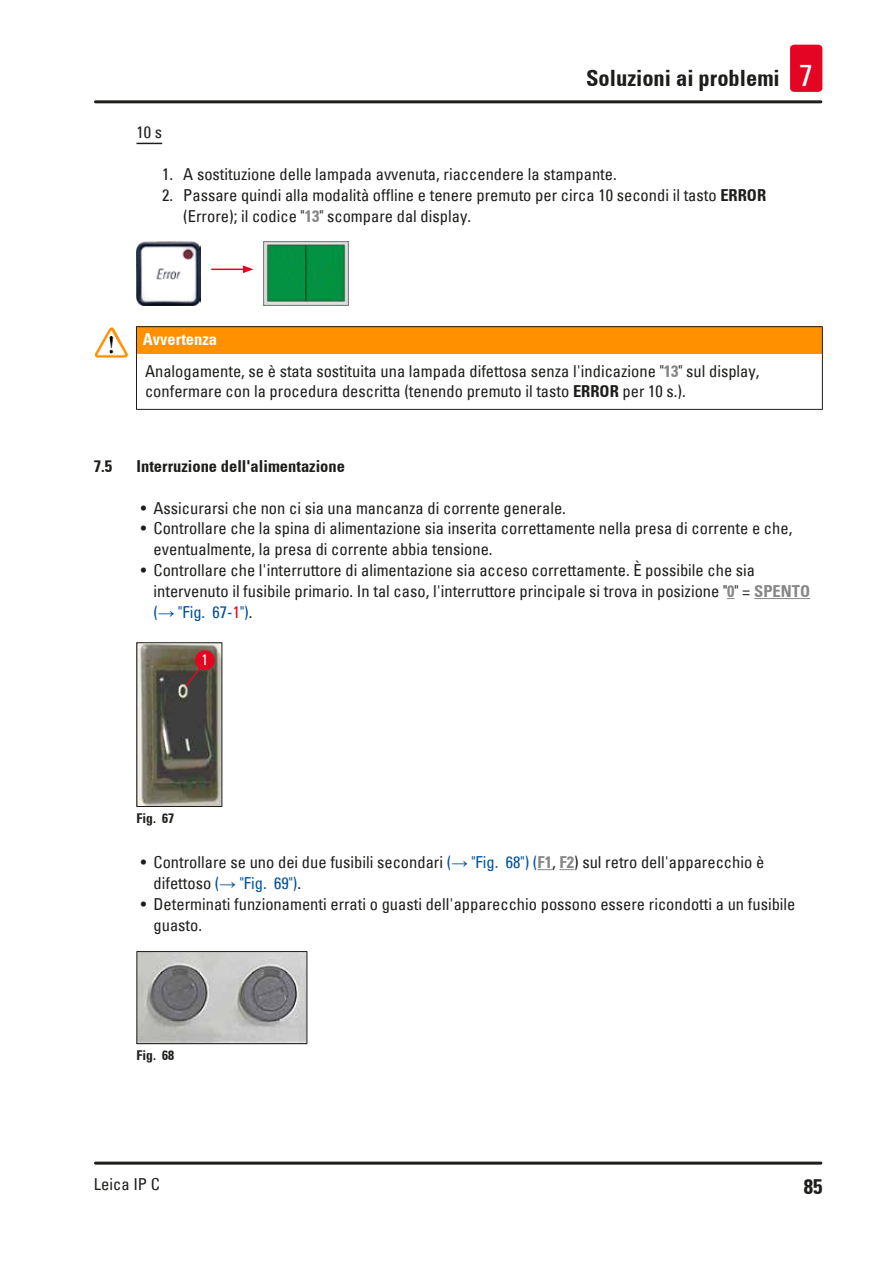
<style>
.page{position:relative;width:893px;height:1263px;background:#fff}
.page>*{position:absolute;margin:0;border:0;box-sizing:border-box;transform-origin:0 0}
.t1{font:700 condensed 22.5px "Univers";color:#1d1d1b}
.t2{font:700 condensed 21px "Univers";color:#1d1d1b}
.Source_of_danger{font:condensed 16.5px/20.9px "Univers";color:#1d1d1b}
.t3{font:700 condensed 16.5px "Univers";color:#1d1d1b}
.Signalword__no_use_a{font:700 condensed 16.5px "Univers";color:#fff}
.I_Topic{font:condensed 16.5px "Univers";color:#1d1d1b}
.t4{font:condensed 15px "Univers";color:#fff}
.t5{font:700 condensed 13.5px "Univers";color:#1d1d1b}
.s1{font-weight:400;font-size:30px;color:#fff}
.s2{font-weight:700}
.s3{font-weight:700;color:#878787}
.s4{color:#005099}
.s5{font-family:"Arial";font-stretch:normal;color:#005099}
.s6{color:#e40522}
</style>
<div class="page">
<hr style="left:95px;top:100px;width:726px;height:3px;background:#1d1d1b">
<hr style="left:95px;top:1161px;width:726px;height:3px;background:#1d1d1b">
<div style="left:790px;top:45px;width:32px;height:47px;background:#e40522;border-radius:4px"></div>
<svg style="left:136px;top:143px;width:26px;height:1px"></svg>
<hr style="left:754px;top:598px;width:56px;height:1px;background:#878787">
<svg style="left:537px;top:869px;width:15px;height:1px"></svg>
<svg style="left:559px;top:869px;width:15px;height:1px"></svg>
<hr style="left:212px;top:269px;width:33px;height:1px;background:#e40522">
<svg style="left:243px;top:265px;width:11px;height:8px"></svg>
<img style="left:136px;top:241px;width:65px;height:64px">
<img style="left:264px;top:241px;width:84px;height:64px">
<div style="left:136px;top:327px;width:686px;height:27px;background:#ff9000"></div>
<hr style="left:136px;top:326px;width:687px;height:1px;background:#1d1d1b">
<svg style="left:136px;top:327px;width:1px;height:27px"></svg>
<svg style="left:822px;top:327px;width:1px;height:27px"></svg>
<hr style="left:136px;top:354px;width:1px;height:55px;background:#1d1d1b">
<hr style="left:822px;top:354px;width:1px;height:55px;background:#1d1d1b">
<hr style="left:136px;top:409px;width:687px;height:1px;background:#1d1d1b">
<img style="left:97px;top:327px;width:14px;height:23px">
<img style="left:138px;top:644px;width:82px;height:161px">
<div style="left:195px;top:650px;width:20px;height:20px;background:#e40522;border-radius:50%"></div>
<svg style="left:184px;top:665px;width:19px;height:23px"></svg>
<div style="left:136px;top:642px;width:86px;height:165px;border:1px solid #1d1d1b"></div>
<img style="left:138px;top:953px;width:167px;height:89px">
<div style="left:136px;top:951px;width:171px;height:93px;border:1px solid #1d1d1b"></div>
<p class="I_Topic" style="left:136px;top:122px;width:27px">10 s</p>
<h1 class="t1" style="left:586px;top:65px;width:228px">Soluzioni ai problemi <span class="s1">7</span></h1>
<p class="Source_of_danger" style="left:162px;top:163px;width:456px">1. A sostituzione delle lampada avvenuta, riaccendere la stampante.</p>
<p class="Source_of_danger" style="left:183px;top:184px;width:584px;text-indent:-21px">2. Passare quindi alla modalità offline e tenere premuto per circa 10 secondi il tasto <span class="s2">ERROR </span>(Errore); il codice "<span class="s3">13</span>" scompare dal display.</p>
<p class="Signalword__no_use_a" style="left:143px;top:329px;width:76px">Avvertenza</p>
<p class="Source_of_danger" style="left:145px;top:361px;width:616px;line-height:19.8px">Analogamente, se è stata sostituita una lampada difettosa senza l'indicazione "<span class="s3">13</span>" sul display, confermare con la procedura descritta (tenendo premuto il tasto <span class="s2">ERROR</span> per 10 s.).</p>
<p class="t3" style="left:94px;top:456px;width:20px">7.5</p>
<p class="t3" style="left:136px;top:456px;width:210px">Interruzione dell'alimentazione</p>
<p class="Source_of_danger" style="left:141px;top:497px;width:427px">• Assicurarsi che non ci sia una mancanza di corrente generale.</p>
<p class="Source_of_danger" style="left:153px;top:518px;width:640px;text-indent:-13px">• Controllare che la spina di alimentazione sia inserita correttamente nella presa di corrente e che, eventualmente, la presa di corrente abbia tensione.</p>
<p class="Source_of_danger" style="left:153px;top:559px;width:658px;text-indent:-13px">• Controllare che l'interruttore di alimentazione sia acceso correttamente. È possibile che sia intervenuto il fusibile primario. In tal caso, l'interruttore principale si trova in posizione "<span class="s3">0</span>" = <span class="s3">SPENTO </span><span class="s4">(</span><span class="s5">→</span> <span class="s4">"Fig. 67‑</span><span class="s6">1</span><span class="s4">")</span>.</p>
<p class="t4" style="left:202px;top:650px;width:8px">1</p>
<p class="t5" style="left:137px;top:810px;width:39px">Fig. 67</p>
<p class="Source_of_danger" style="left:153px;top:851px;width:612px;text-indent:-13px">• Controllare se uno dei due fusibili secondari <span class="s4">(</span><span class="s5">→</span> <span class="s4">"Fig. 68") (</span><span class="s3">F1</span>, <span class="s3">F2</span>) sul retro dell'apparecchio è difettoso <span class="s4">(</span><span class="s5">→</span> <span class="s4">"Fig. 69")</span>.</p>
<p class="Source_of_danger" style="left:153px;top:893px;width:643px;text-indent:-13px">• Determinati funzionamenti errati o guasti dell'apparecchio possono essere ricondotti a un fusibile guasto.</p>
<p class="t5" style="left:137px;top:1047px;width:39px">Fig. 68</p>
<p class="Source_of_danger" style="left:94px;top:1173px;width:67px">Leica IP C</p>
<p class="t2" style="left:804px;top:1173px;width:20px">85</p>
</div>
